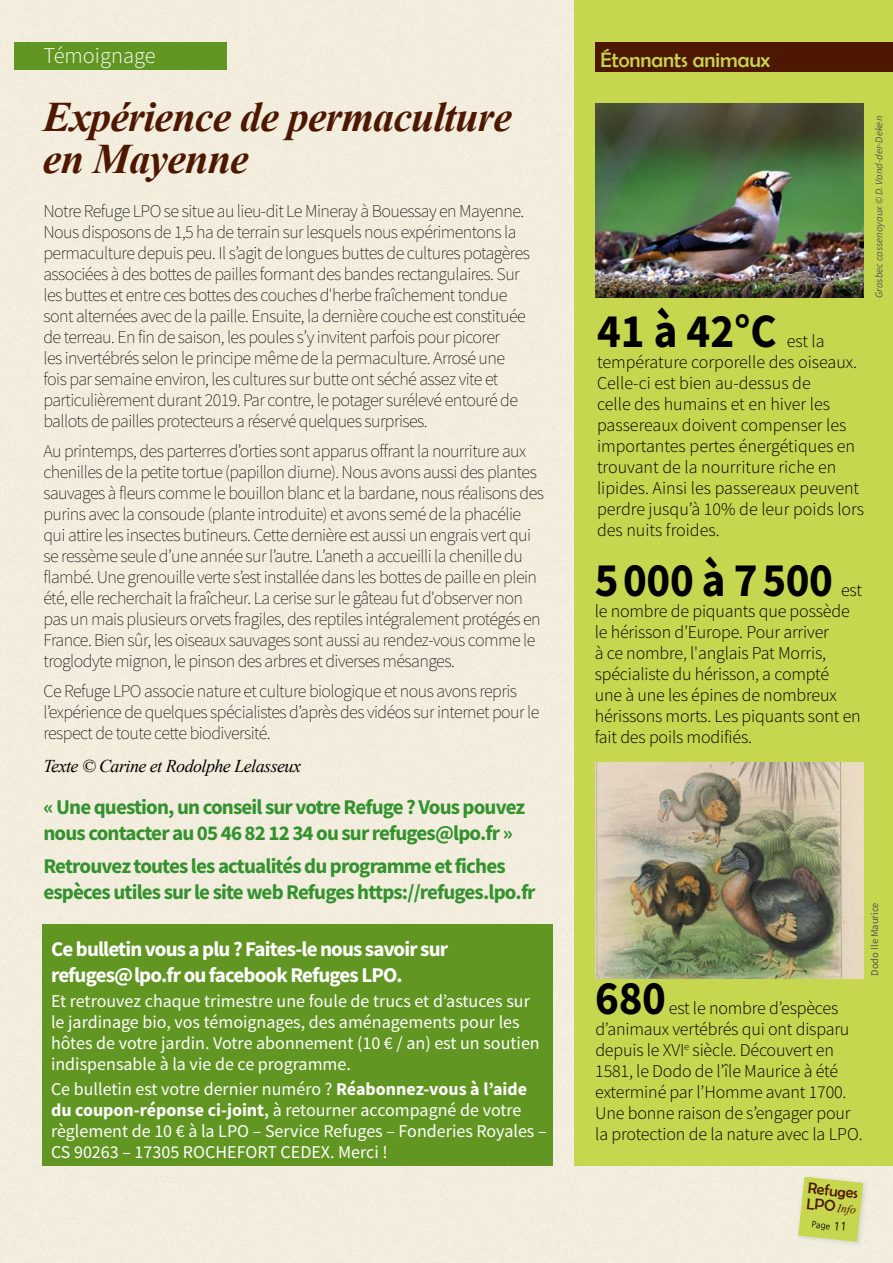
<style>
.page{position:relative;width:893px;height:1263px;background:#fff}
.page>*{position:absolute;margin:0;border:0;box-sizing:border-box;transform-origin:0 0}
.t1{font:700 48px "Source Sans Pro";letter-spacing:-.01em;color:#000;scale:.94 1}
.t2{font:italic 700 42px/42px "Times New Roman";letter-spacing:-.02em;color:#4e1701}
.t3{font:300 22.5px "Source Sans Pro";color:#fff}
.t4{font:700 21px/25.2px "Source Sans Pro";letter-spacing:-.04em;color:#33922e}
.t5{font:700 21px/25.2px "Source Sans Pro";letter-spacing:-.04em;color:#fff}
.t6{font:21px "Berlin Sans FB";color:#c7d64f}
.t7{font:200 18px/21px "Source Sans Pro";letter-spacing:-.03em;color:#000}
.t8{font:300 18px/21px "Source Sans Pro";letter-spacing:-.01em;color:#000}
.t9{font:18px/21px "Source Sans Pro";color:#fff}
.t10{font:italic 18px "Times New Roman";letter-spacing:-.03em;color:#000}
.t11{font:15.6px "Berlin Sans FB";color:#4e1701}
.t12{font:italic 11.7px "Times New Roman";color:#4e1701}
.t13{font:italic 10.5px "Source Sans Pro";color:#575756}
.t14{font:10.5px "Source Sans Pro";color:#575756}
.t15{font:300 9px "Frutiger";color:#000}
.s1{font-weight:700}
.s2{font-weight:600}
.s3{font-family:"Berlin Sans FB";font-style:normal;font-size:15.6px}
.s4{font-size:12px}
</style>
<div class="page">
<div style="left:4px;top:0;width:889px;height:1263px;background:#f2eddd"></div>
<div style="left:574px;top:0;width:319px;height:1165px;background:#c7d64f"></div>
<img style="left:795px;top:1174px;width:74px;height:73px">
<svg style="left:798px;top:1177px;width:65px;height:65px;background:#ccd866"></svg>
<div style="left:595px;top:43px;width:298px;height:29px;background:#4e1701"></div>
<div style="left:15px;top:43px;width:212px;height:27px;background:#629623"></div>
<div style="left:43px;top:924px;width:510px;height:242px;background:#629623"></div>
<img style="left:595px;top:104px;width:268px;height:194px">
<img style="left:595px;top:762px;width:268px;height:216px">
<p class="t3" style="left:43px;top:41px;width:114px">Témoignage</p>
<p class="t6" style="left:600px;top:48px;width:171px">Étonnants animaux</p>
<h2 class="t2" style="left:43px;top:95px;width:471px">Expérience de permaculture en Mayenne</h2>
<p class="t7" style="left:43px;top:201px;width:488px">Notre Refuge LPO se situe au lieu-dit Le Mineray à Bouessay en Mayenne.<br>Nous disposons de 1,5 ha de terrain sur lesquels nous expérimentons la permaculture depuis peu. Il s’agit de longues buttes de cultures potagères associées à des bottes de pailles formant des bandes rectangulaires. Sur les buttes et entre ces bottes des couches d'herbe fraîchement tondue sont alternées avec de la paille. Ensuite, la dernière couche est constituée de terreau. En fin de saison, les poules s’y invitent parfois pour picorer<br>les invertébrés selon le principe même de la permaculture. Arrosé une fois par semaine environ, les cultures sur butte ont séché assez vite et particulièrement durant 2019. Par contre, le potager surélevé entouré de ballots de pailles protecteurs a réservé quelques surprises.</p>
<p class="t7" style="left:43px;top:441px;width:502px">Au printemps, des parterres d’orties sont apparus offrant la nourriture aux chenilles de la petite tortue (papillon diurne). Nous avons aussi des plantes sauvages à fleurs comme le bouillon blanc et la bardane, nous réalisons des purins avec la consoude (plante introduite) et avons semé de la phacélie qui attire les insectes butineurs. Cette dernière est aussi un engrais vert qui se ressème seule d’une année sur l’autre. L’aneth a accueilli la chenille du flambé. Une grenouille verte s’est installée dans les bottes de paille en plein été, elle recherchait la fraîcheur. La cerise sur le gâteau fut d'observer non pas un mais plusieurs orvets fragiles, des reptiles intégralement protégés en France. Bien sûr, les oiseaux sauvages sont aussi au rendez-vous comme le troglodyte mignon, le pinson des arbres et diverses mésanges.</p>
<p class="t7" style="left:43px;top:680px;width:497px">Ce Refuge LPO associe nature et culture biologique et nous avons repris l’expérience de quelques spécialistes d’après des vidéos sur internet pour le respect de toute cette biodiversité.</p>
<p class="t10" style="left:43px;top:754px;width:259px">Texte © Carine et Rodolphe Lelasseux</p>
<p class="t4" style="left:43px;top:794px;width:483px">« Une question, un conseil sur votre Refuge ? Vous pouvez nous contacter au 05 46 82 12 34 ou sur refuges@lpo.fr »</p>
<p class="t4" style="left:43px;top:853px;width:494px">Retrouvez toutes les actualités du programme et fiches espèces utiles sur le site web Refuges https://refuges.lpo.fr</p>
<p class="t5" style="left:51px;top:936px;width:399px">Ce bulletin vous a plu ? Faites-le nous savoir sur refuges@ lpo.fr ou facebook Refuges LPO.</p>
<p class="t9" style="left:51px;top:990px;width:490px">Et retrouvez chaque trimestre une foule de trucs et d’astuces sur le jardinage bio, vos témoignages, des aménagements pour les hôtes de votre jardin. Votre abonnement (10 € / an) est un soutien indispensable à la vie de ce programme.</p>
<p class="t9" style="left:51px;top:1078px;width:497px">Ce bulletin est votre dernier numéro ? <span class="s1">Réabonnez-vous à l’aide du coupon-réponse ci-joint</span><span class="s2">,</span> à retourner accompagné de votre règlement de 10 € à la LPO – Service Refuges – Fonderies Royales – CS 90263 – 17305 ROCHEFORT CEDEX. Merci !</p>
<h1 class="t1" style="left:597px;top:298px;width:193px">41 à 42°C</h1>
<p class="t8" style="left:597px;top:330px;width:269px;text-indent:190px">est la température corporelle des oiseaux.<br>Celle-ci est bien au-dessus de<br>celle des humains et en hiver les passereaux doivent compenser les importantes pertes énergétiques en trouvant de la nourriture riche en lipides. Ainsi les passereaux peuvent perdre jusqu’à 10% de leur poids lors des nuits froides.</p>
<h1 class="t1" style="left:595px;top:547px;width:255px">5 000 à 7 500</h1>
<p class="t8" style="left:595px;top:579px;width:269px;text-indent:246px">est le nombre de piquants que possède le hérisson d’Europe. Pour arriver<br>à ce nombre, l'anglais Pat Morris, spécialiste du hérisson, a compté<br>une à une les épines de nombreux hérissons morts. Les piquants sont en fait des poils modifiés.</p>
<p class="t13" style="left:872px;top:298px;width:183px;rotate:-90deg">Grosbec cassenoyaux © D. Vand-der-Deken</p>
<h1 class="t1" style="left:595px;top:965px;width:77px">680</h1>
<p class="t8" style="left:595px;top:997px;width:269px;text-indent:74px">est le nombre d’espèces d’animaux vertébrés qui ont disparu depuis le XVI<sup>e</sup> siècle. Découvert en 1581, le Dodo de l’île Maurice à été exterminé par l’Homme avant 1700.<br>Une bonne raison de s’engager pour la protection de la nature avec la LPO.</p>
<p class="t14" style="left:868px;top:976px;width:75px;rotate:-90deg">Dodo Ile Maurice</p>
<p class="t11" style="left:809px;top:1179px;width:52px;rotate:6deg">Refuges</p>
<p class="t12" style="left:807px;top:1197px;width:51px;rotate:6deg"><span class="s3">LPO</span> Info</p>
<p class="t15" style="left:812px;top:1219px;width:37px;rotate:6deg">Page <span class="s4">11</span></p>
</div>
